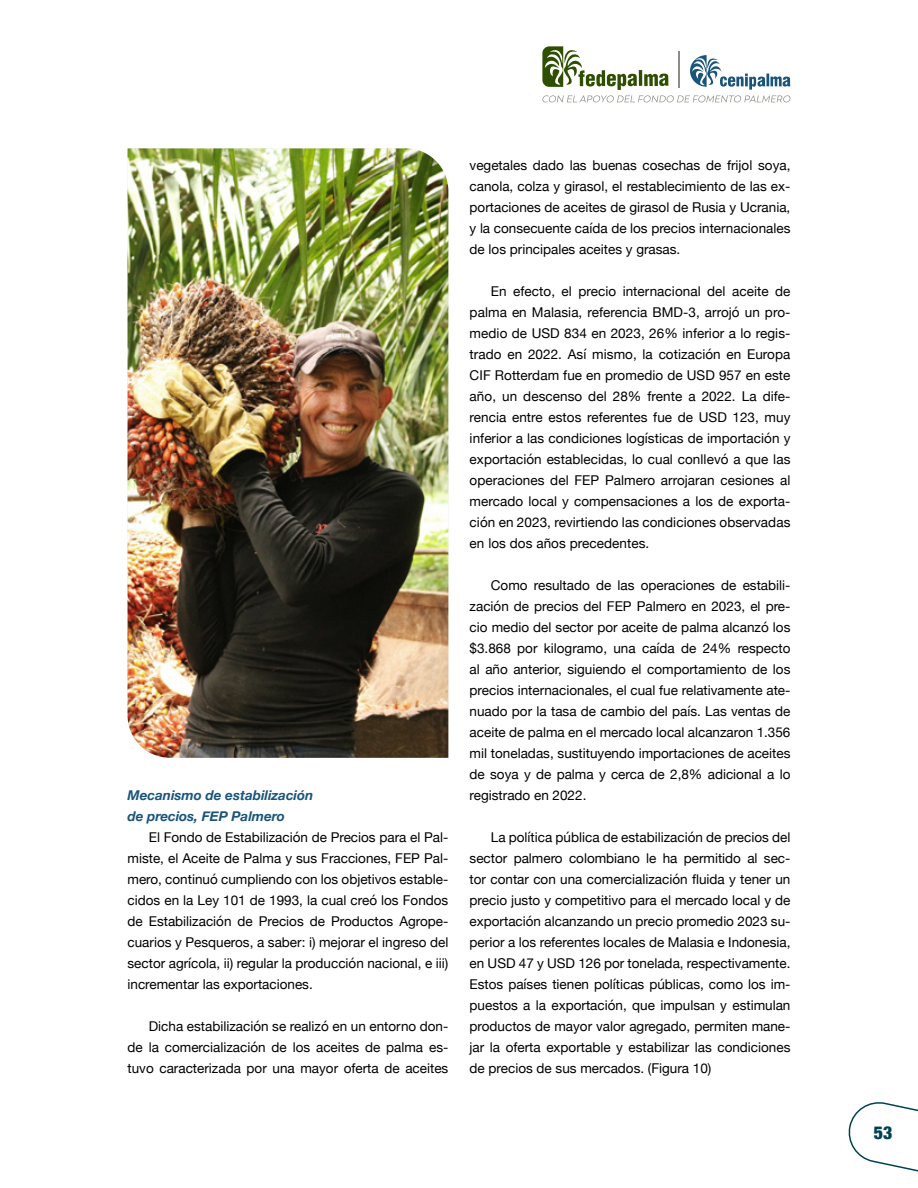
<style>
.page{position:relative;width:918px;height:1188px;background:#fff}
.page>*{position:absolute;margin:0;border:0;box-sizing:border-box;transform-origin:0 0}
.t1{font:900 condensed 18px "Helvetica Neue";color:#00424f}
.t2{font:13.5px/21px "Helvetica Neue";color:#000;text-align:justify}
.t3{font:italic 700 13.5px/21px "Helvetica Neue";color:#1a547a}
</style>
<div class="page">
<img style="left:128px;top:148px;width:320px;height:610px">
<svg style="left:848px;top:1102px;width:70px;height:70px"></svg>
<svg style="left:542px;top:46px;width:249px;height:56px"></svg>
<p class="t3" style="left:128px;top:785px;width:187px">Mecanismo de estabilización de precios, FEP Palmero</p>
<p class="t2" style="left:128px;top:827px;width:322px;text-indent:21px">El Fondo de Estabilización de Precios para el Pal&shy;miste, el Aceite de Palma y sus Fracciones, FEP Pal&shy;mero, continuó cumpliendo con los objetivos estable&shy;cidos en la Ley 101 de 1993, la cual creó los Fondos de Estabilización de Precios de Productos Agrope&shy;cuarios y Pesqueros, a saber: i) mejorar el ingreso del sector agrícola, ii) regular la producción nacional, e iii) incrementar las exportaciones.</p>
<p class="t2" style="left:128px;top:1016px;width:322px;text-indent:21px">Dicha estabilización se realizó en un entorno don&shy;de la comercialización de los aceites de palma es&shy;tuvo caracterizada por una mayor oferta de aceites</p>
<p class="t2" style="left:470px;top:155px;width:322px">vegetales dado las buenas cosechas de frijol soya, canola, colza y girasol, el restablecimiento de las ex&shy;portaciones de aceites de girasol de Rusia y Ucrania, y la consecuente caída de los precios internacionales de los principales aceites y grasas.</p>
<p class="t2" style="left:470px;top:281px;width:322px;text-indent:21px">En efecto, el precio internacional del aceite de palma en Malasia, referencia BMD-3, arrojó un pro&shy;medio de USD 834 en 2023, 26% inferior a lo regis&shy;trado en 2022. Así mismo, la cotización en Europa CIF Rotterdam fue en promedio de USD 957 en este año, un descenso del 28% frente a 2022. La dife&shy;rencia entre estos referentes fue de USD 123, muy inferior a las condiciones logísticas de importación y exportación establecidas, lo cual conllevó a que las operaciones del FEP Palmero arrojaran cesiones al mercado local y compensaciones a los de exporta&shy;ción en 2023, revirtiendo las condiciones observadas en los dos años precedentes.</p>
<p class="t2" style="left:470px;top:575px;width:322px;text-indent:21px">Como resultado de las operaciones de estabili&shy;zación de precios del FEP Palmero en 2023, el pre&shy;cio medio del sector por aceite de palma alcanzó los $3.868 por kilogramo, una caída de 24% respecto al año anterior, siguiendo el comportamiento de los precios internacionales, el cual fue relativamente ate&shy;nuado por la tasa de cambio del país. Las ventas de aceite de palma en el mercado local alcanzaron 1.356 mil toneladas, sustituyendo importaciones de aceites de soya y de palma y cerca de 2,8% adicional a lo registrado en 2022.</p>
<p class="t2" style="left:470px;top:828px;width:322px;text-indent:21px">La política pública de estabilización de precios del sector palmero colombiano le ha permitido al sec&shy;tor contar con una comercialización fluida y tener un precio justo y competitivo para el mercado local y de exportación alcanzando un precio promedio 2023 su&shy;perior a los referentes locales de Malasia e Indonesia, en USD 47 y USD 126 por tonelada, respectivamente.<br>Estos países tienen políticas públicas, como los im&shy;puestos a la exportación, que impulsan y estimulan productos de mayor valor agregado, permiten mane&shy;jar la oferta exportable y estabilizar las condiciones de precios de sus mercados. (Figura 10)</p>
<h1 class="t1" style="left:874px;top:1118px;width:20px">53</h1>
</div>
